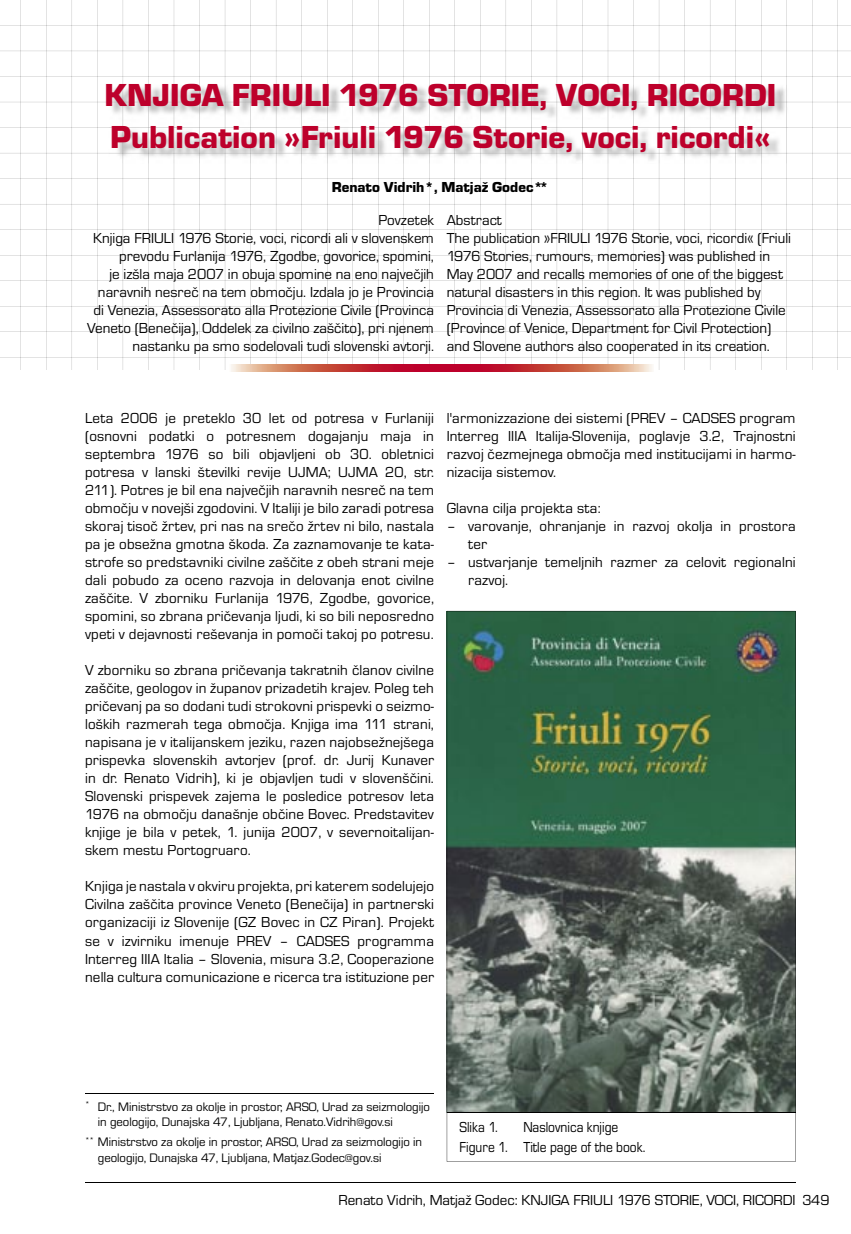
<style>
.page{position:relative;width:851px;height:1234px;background:#fff}
.page>*{position:absolute;margin:0;border:0;box-sizing:border-box;transform-origin:0 0}
.t1{font:33px/42px "Eurostile TEE Blac";color:#bd002b}
.t2{font:15px/18px "Eurostile TEE";color:#000;text-align:justify}
.t3{font:15px/20px "Eurostile TEE";color:#000;scale:.9 1}
.t4{font:15px "Eurostile TEE Blac";color:#000}
.t5{font:12.75px/15.8px "Eurostile TEE";color:#000}
</style>
<div class="page">
<hr style="left:85px;top:1182px;width:710px;height:1px;background:#000">
<svg style="left:0;top:0;width:850px;height:369px"></svg>
<img style="left:109px;top:85px;width:679px;height:78px">
<svg style="left:227px;top:364px;width:213px;height:7px"></svg>
<svg style="left:440px;top:364px;width:213px;height:7px"></svg>
<hr style="left:85px;top:1092px;width:349px;height:1px;background:#000">
<svg style="left:446px;top:610px;width:349px;height:551px;background:#5f7a69"></svg>
<hr style="left:446px;top:1112px;width:349px;height:1px;background:#000">
<h1 class="t1" style="left:104px;top:74px;width:673px">KNJIGA FRIULI 1976 STORIE, VOCI, RICORDI<br>Publication »Friuli 1976 Storie, voci, ricordi«</h1>
<p class="t4" style="left:332px;top:178px;width:218px">Renato Vidrih*, Matjaž Godec**</p>
<p class="t2" style="left:87px;top:211px;width:348px;text-align:right">Povzetek<br>Knjiga FRIULI 1976 Storie, voci, ricordi ali v slovenskem prevodu Furlanija 1976, Zgodbe, govorice, spomini,<br>je izšla maja 2007 in obuja spomine na eno največjih naravnih nesreč na tem območju. Izdala jo je Provincia di Venezia, Assessorato alla Protezione Civile (Provinca Veneto (Benečija), Oddelek za civilno zaščito), pri njenem nastanku pa smo sodelovali tudi slovenski avtorji.</p>
<p class="t2" style="left:446px;top:211px;width:345px;text-align:left">Abstract<br>The publication »FRIULI 1976 Storie, voci, ricordi« (Friuli 1976 Stories, rumours, memories) was published in May 2007 and recalls memories of one of the biggest natural disasters in this region. It was published by Provincia di Venezia, Assessorato alla Protezione Civile (Province of Venice, Department for Civil Protection) and Slovene authors also cooperated in its creation.</p>
<p class="t2" style="left:85px;top:409px;width:350px">Leta 2006 je preteklo 30 let od potresa v Furlaniji (osnovni podatki o potresnem dogajanju maja in septembra 1976 so bili objavljeni ob 30. obletnici potresa v lanski številki revije UJMA; UJMA 20, str.<br>211). Potres je bil ena največjih naravnih nesreč na tem območju v novejši zgodovini. V Italiji je bilo zaradi potresa skoraj tisoč žrtev, pri nas na srečo žrtev ni bilo, nastala pa je obsežna gmotna škoda. Za zaznamovanje te kata&shy;strofe so predstavniki civilne zaščite z obeh strani meje dali pobudo za oceno razvoja in delovanja enot civilne zaščite. V zborniku Furlanija 1976, Zgodbe, govorice, spomini, so zbrana pričevanja ljudi, ki so bili neposredno vpeti v dejavnosti reševanja in pomoči takoj po potresu.</p>
<p class="t2" style="left:85px;top:661px;width:350px">V zborniku so zbrana pričevanja takratnih članov civilne zaščite, geologov in županov prizadetih krajev. Poleg teh pričevanj pa so dodani tudi strokovni prispevki o seizmo&shy;loških razmerah tega območja. Knjiga ima 111 strani, napisana je v italijanskem jeziku, razen najobsežnejšega prispevka slovenskih avtorjev (prof. dr. Jurij Kunaver in dr. Renato Vidrih), ki je objavljen tudi v slovenščini.<br>Slovenski prispevek zajema le posledice potresov leta 1976 na območju današnje občine Bovec. Predstavitev knjige je bila v petek, 1. junija 2007, v severnoitalijan&shy;skem mestu Portogruaro.</p>
<p class="t2" style="left:85px;top:877px;width:350px">Knjiga je nastala v okviru projekta, pri katerem sodelujejo Civilna zaščita province Veneto (Benečija) in partnerski organizaciji iz Slovenije (GZ Bovec in CZ Piran). Projekt se v izvirniku imenuje PREV – CADSES programma Interreg IIIA Italia – Slovenia, misura 3.2, Cooperazione nella cultura comunicazione e ricerca tra istituzione per</p>
<p class="t2" style="left:446px;top:409px;width:350px">l'armonizzazione dei sistemi (PREV – CADSES program Interreg IIIA Italija-Slovenija, poglavje 3.2, Trajnostni razvoj čezmejnega območja med institucijami in harmo&shy;nizacija sistemov.</p>
<p class="t2" style="left:446px;top:499px;width:155px">Glavna cilja projekta sta:</p>
<p class="t2" style="left:468px;top:517px;width:329px;text-indent:-21px">– varovanje, ohranjanje in razvoj okolja in prostora ter</p>
<p class="t2" style="left:468px;top:553px;width:329px;text-indent:-21px">– ustvarjanje temeljnih razmer za celovit regionalni razvoj.</p>
<p class="t5" style="left:98px;top:1098px;width:333px;text-indent:-13px"><sup>*</sup> Dr., Ministrstvo za okolje in prostor, ARSO, Urad za seizmologijo in geologijo, Dunajska 47, Ljubljana, Renato.Vidrih@gov.si</p>
<p class="t5" style="left:98px;top:1134px;width:325px;text-indent:-13px"><sup>**</sup> Ministrstvo za okolje in prostor, ARSO, Urad za seizmologijo in geologijo, Dunajska 47, Ljubljana, Matjaz.Godec@gov.si</p>
<p class="t3" style="left:459px;top:1117px;width:44px">Slika 1.</p>
<p class="t3" style="left:459px;top:1117px;width:208px;text-indent:64px">Naslovnica knjige<br>Figure 1. Title page of the book.</p>
<p class="t2" style="left:338px;top:1190px;width:458px">Renato Vidrih, Matjaž Godec: KNJIGA FRIULI 1976 STORIE, VOCI, RICORDI</p>
<p class="t2" style="left:802px;top:1190px;width:29px">349</p>
</div>
